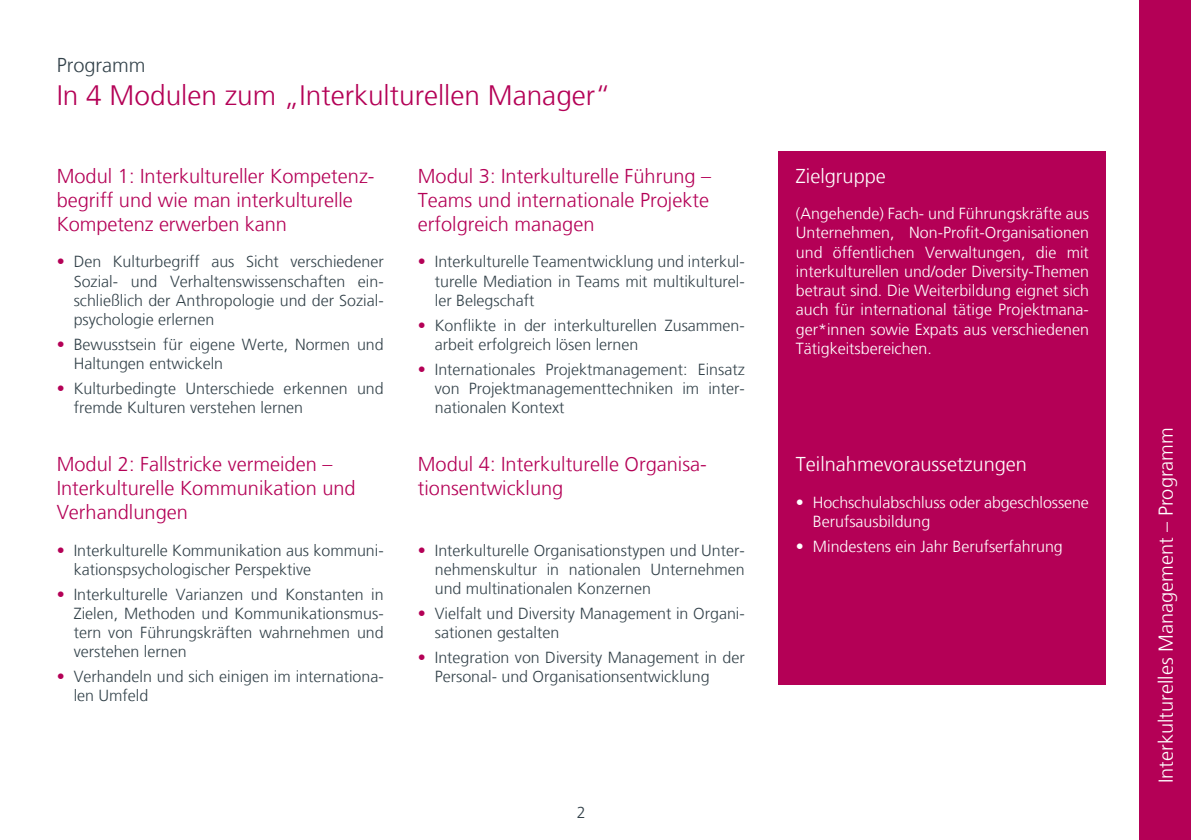
<style>
.page{position:relative;width:1191px;height:840px;background:#fff}
.page>*{position:absolute;margin:0;border:0;box-sizing:border-box;transform-origin:0 0}
.t1{font:300 28px "Frutiger LT";color:#b40056}
.t2{font:300 20px/24px "Frutiger LT";color:#b40056}
.t3{font:300 20px "Frutiger LT";color:#fff}
.t4{font:300 20px "Frutiger LT";color:#33424a}
.t5{font:300 16px/19.2px "Frutiger LT";color:#33424a}
.t6{font:300 16px/19.2px "Frutiger LT";color:#fff;text-align:justify}
.s1{color:#b40056}
</style>
<div class="page">
<div style="left:1140px;top:0;width:51px;height:839px;background:#b40056"></div>
<div style="left:779px;top:151px;width:327px;height:533px;background:#b40056"></div>
<p class="t4" style="left:57px;top:53px;width:90px">Programm</p>
<h1 class="t1" style="left:57px;top:80px;width:555px">In 4 Modulen zum „Interkulturellen Manager“</h1>
<p class="t2" style="left:57px;top:164px;width:319px">Modul 1: Interkultureller Kompetenz&shy;begriff und wie man interkulturelle<br>Kompetenz erwerben kann</p>
<p class="t5" style="left:74px;top:252px;width:311px;text-align:justify;text-indent:-17px"><span class="s1">•</span> Den Kulturbegriff aus Sicht verschiedener Sozial- und Verhaltenswissenschaften ein&shy;schließlich der Anthropologie und der Sozial&shy;psychologie erlernen</p>
<p class="t5" style="left:74px;top:335px;width:311px;text-indent:-17px"><span class="s1">•</span> Bewusstsein für eigene Werte, Normen und<br>Haltungen entwickeln</p>
<p class="t5" style="left:74px;top:379px;width:311px;text-indent:-17px"><span class="s1">•</span> Kulturbedingte Unterschiede erkennen und fremde Kulturen verstehen lernen</p>
<p class="t2" style="left:57px;top:452px;width:300px">Modul 2: Fallstricke vermeiden –<br>Interkulturelle Kommunikation und<br>Verhandlungen</p>
<p class="t5" style="left:74px;top:540px;width:311px;text-indent:-17px"><span class="s1">•</span> Interkulturelle Kommunikation aus kommuni&shy;kationspsychologischer Perspektive</p>
<p class="t5" style="left:74px;top:584px;width:311px;text-align:justify;text-indent:-17px"><span class="s1">•</span> Interkulturelle Varianzen und Konstanten in Zielen, Methoden und Kommunikationsmus&shy;tern von Führungskräften wahrnehmen und verstehen lernen</p>
<p class="t5" style="left:74px;top:667px;width:311px;text-indent:-17px"><span class="s1">•</span> Verhandeln und sich einigen im internationa&shy;len Umfeld</p>
<p class="t2" style="left:418px;top:164px;width:295px;text-align:justify">Modul 3: Interkulturelle Führung – Teams und internationale Projekte erfolgreich managen</p>
<p class="t5" style="left:435px;top:252px;width:311px;text-align:justify;text-indent:-17px"><span class="s1">•</span> Interkulturelle Teamentwicklung und interkul&shy;turelle Mediation in Teams mit multikulturel&shy;ler Belegschaft</p>
<p class="t5" style="left:435px;top:315px;width:311px;text-indent:-17px"><span class="s1">•</span> Konflikte in der interkulturellen Zusammen&shy;arbeit erfolgreich lösen lernen</p>
<p class="t5" style="left:435px;top:359px;width:311px;text-align:justify;text-indent:-17px"><span class="s1">•</span> Internationales Projektmanagement: Einsatz von Projektmanagementtechniken im inter&shy;nationalen Kontext</p>
<p class="t2" style="left:418px;top:452px;width:290px">Modul 4: Interkulturelle Organisa&shy;tionsentwicklung</p>
<p class="t5" style="left:435px;top:540px;width:311px;text-align:justify;text-indent:-17px"><span class="s1">•</span> Interkulturelle Organisationstypen und Unter&shy;nehmenskultur in nationalen Unternehmen und multinationalen Konzernen</p>
<p class="t5" style="left:435px;top:603px;width:311px;text-indent:-17px"><span class="s1">•</span> Vielfalt und Diversity Management in Organi&shy;sationen gestalten</p>
<p class="t5" style="left:435px;top:647px;width:311px;text-indent:-17px"><span class="s1">•</span> Integration von Diversity Management in der<br>Personal- und Organisationsentwicklung</p>
<p class="t5" style="left:577px;top:802px;width:10px">2</p>
<p class="t3" style="left:796px;top:165px;width:92px">Zielgruppe</p>
<p class="t6" style="left:796px;top:204px;width:294px">(Angehende) Fach- und Führungskräfte aus Unternehmen, Non-Profit-Organisationen und öffentlichen Verwaltungen, die mit interkulturellen und/oder Diversity-Themen betraut sind. Die Weiterbildung eignet sich auch für international tätige Projektmana&shy;ger*innen sowie Expats aus verschiedenen Tätigkeitsbereichen.</p>
<p class="t3" style="left:796px;top:453px;width:233px">Teilnahmevoraussetzungen</p>
<p class="t6" style="left:813px;top:492px;width:277px;text-indent:-17px">• Hochschulabschluss oder abgeschlossene<br>Berufsausbildung</p>
<p class="t6" style="left:796px;top:536px;width:268px">• Mindestens ein Jahr Berufserfahrung</p>
<p class="t3" style="left:1154px;top:782px;width:357px;rotate:-90deg">Interkulturelles Management – Programm</p>
</div>
